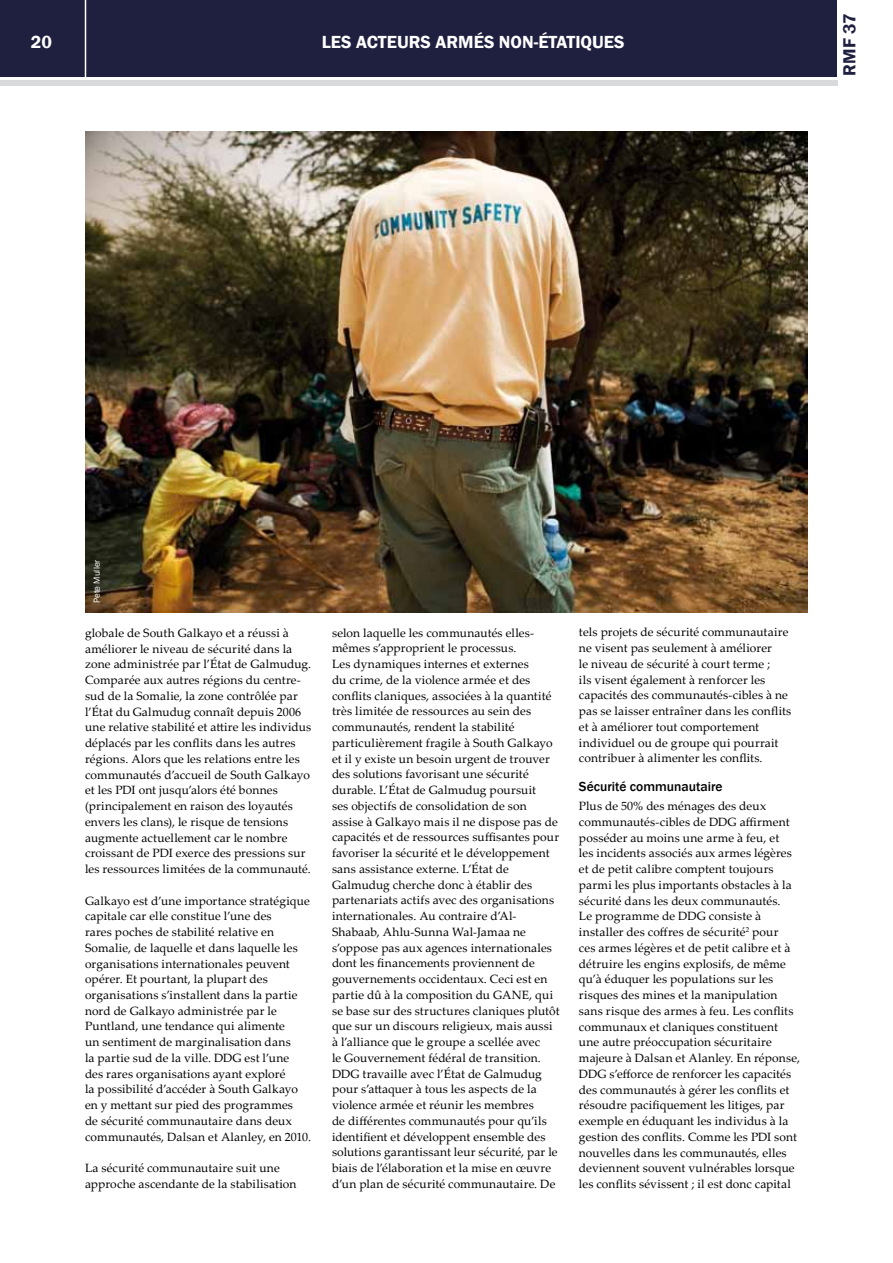
<style>
.page{position:relative;width:893px;height:1263px;background:#fff}
.page>*{position:absolute;margin:0;border:0;box-sizing:border-box;transform-origin:0 0}
.t1{font:600 18px "Franklin Gothic";color:#fff}
.t2{font:600 18px "Franklin Gothic";color:#1f203f}
.t3{font:500 13.5px "Franklin Gothic";color:#000}
.t4{font:12px/15.8px "Palatino Linotype";letter-spacing:.01em;color:#000}
.t5{font:9px "Franklin Gothic";color:#fff}
</style>
<div class="page">
<div style="left:0;top:0;width:836px;height:77px;background:#1f203f"></div>
<div style="left:0;top:80px;width:837px;height:5px;background:#d9dadb"></div>
<hr style="left:85px;top:0;width:1px;height:78px;background:#fff">
<img style="left:86px;top:132px;width:722px;height:480px">
<h1 class="t1" style="left:31px;top:31px;width:23px">20</h1>
<h1 class="t1" style="left:322px;top:31px;width:304px">LES ACTEURS ARMÉS NON-ÉTATIQUES</h1>
<h1 class="t2" style="left:838px;top:76px;width:64px;rotate:-90deg">RMF 37</h1>
<p class="t5" style="left:91px;top:603px;width:45px;rotate:-90deg">Pete Muller</p>
<p class="t4" style="left:85px;top:624px;width:228px">globale de South Galkayo et a réussi à améliorer le niveau de sécurité dans la zone administrée par l’État de Galmudug.<br>Comparée aux autres régions du centre&shy;sud de la Somalie, la zone contrôlée par l’État du Galmudug connaît depuis 2006 une relative stabilité et attire les individus déplacés par les conflits dans les autres régions. Alors que les relations entre les communautés d’accueil de South Galkayo et les PDI ont jusqu’alors été bonnes (principalement en raison des loyautés envers les clans), le risque de tensions augmente actuellement car le nombre croissant de PDI exerce des pressions sur les ressources limitées de la communauté.</p>
<p class="t4" style="left:85px;top:892px;width:228px">Galkayo est d’une importance stratégique capitale car elle constitue l’une des<br>rares poches de stabilité relative en Somalie, de laquelle et dans laquelle les organisations internationales peuvent opérer. Et pourtant, la plupart des organisations s’installent dans la partie nord de Galkayo administrée par le Puntland, une tendance qui alimente<br>un sentiment de marginalisation dans<br>la partie sud de la ville. DDG est l’une<br>des rares organisations ayant exploré<br>la possibilité d’accéder à South Galkayo en y mettant sur pied des programmes<br>de sécurité communautaire dans deux communautés, Dalsan et Alanley, en 2010.</p>
<p class="t4" style="left:85px;top:1160px;width:213px">La sécurité communautaire suit une approche ascendante de la stabilisation</p>
<p class="t4" style="left:332px;top:624px;width:229px">selon laquelle les communautés elles&shy;mêmes s’approprient le processus.<br>Les dynamiques internes et externes<br>du crime, de la violence armée et des conflits claniques, associées à la quantité très limitée de ressources au sein des communautés, rendent la stabilité particulièrement fragile à South Galkayo et il y existe un besoin urgent de trouver des solutions favorisant une sécurité durable. L’État de Galmudug poursuit<br>ses objectifs de consolidation de son assise à Galkayo mais il ne dispose pas de capacités et de ressources suffisantes pour favoriser la sécurité et le développement sans assistance externe. L’État de Galmudug cherche donc à établir des partenariats actifs avec des organisations internationales. Au contraire d’Al-Shabaab, Ahlu-Sunna Wal-Jamaa ne s’oppose pas aux agences internationales dont les financements proviennent de gouvernements occidentaux. Ceci est en partie dû à la composition du GANE, qui se base sur des structures claniques plutôt que sur un discours religieux, mais aussi à l’alliance que le groupe a scellée avec<br>le Gouvernement fédéral de transition.<br>DDG travaille avec l’État de Galmudug pour s’attaquer à tous les aspects de la violence armée et réunir les membres<br>de différentes communautés pour qu’ils identifient et développent ensemble des solutions garantissant leur sécurité, par le biais de l’élaboration et la mise en œuvre d’un plan de sécurité communautaire. De</p>
<p class="t4" style="left:579px;top:624px;width:214px">tels projets de sécurité communautaire ne visent pas seulement à améliorer<br>le niveau de sécurité à court terme ;<br>ils visent également à renforcer les capacités des communautés-cibles à ne pas se laisser entraîner dans les conflits et à améliorer tout comportement individuel ou de groupe qui pourrait contribuer à alimenter les conflits.</p>
<p class="t3" style="left:579px;top:778px;width:145px">Sécurité communautaire</p>
<p class="t4" style="left:579px;top:798px;width:223px">Plus de 50% des ménages des deux communautés-cibles de DDG affirment posséder au moins une arme à feu, et<br>les incidents associés aux armes légères et de petit calibre comptent toujours parmi les plus importants obstacles à la sécurité dans les deux communautés.<br>Le programme de DDG consiste à installer des coffres de sécurité<sup>2</sup> pour<br>ces armes légères et de petit calibre et à détruire les engins explosifs, de même qu’à éduquer les populations sur les risques des mines et la manipulation sans risque des armes à feu. Les conflits communaux et claniques constituent une autre préoccupation sécuritaire majeure à Dalsan et Alanley. En réponse, DDG s’efforce de renforcer les capacités des communautés à gérer les conflits et résoudre pacifiquement les litiges, par exemple en éduquant les individus à la gestion des conflits. Comme les PDI sont nouvelles dans les communautés, elles deviennent souvent vulnérables lorsque les conflits sévissent ; il est donc capital</p>
</div>
